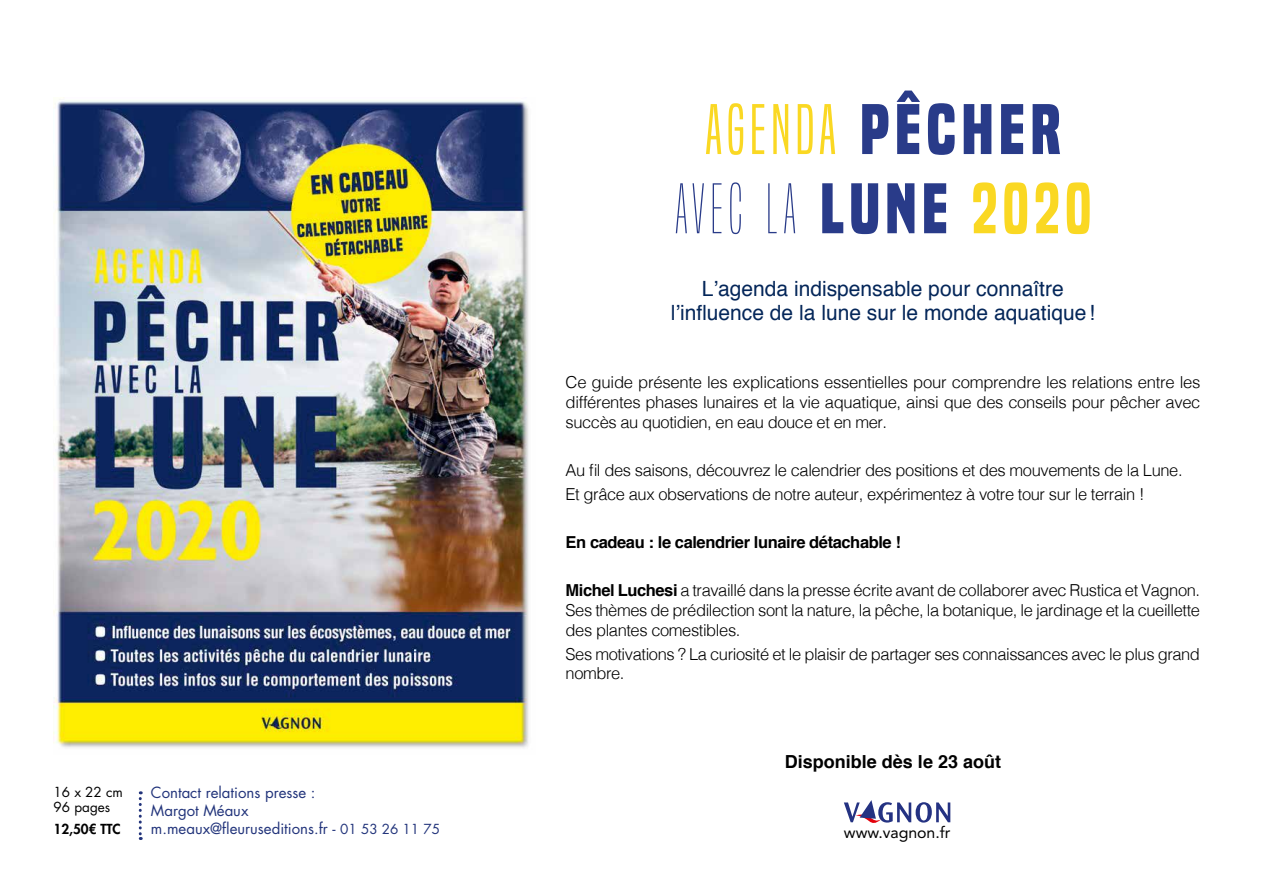
<style>
.page{position:relative;width:1263px;height:893px;background:#fff}
.page>*{position:absolute;margin:0;border:0;box-sizing:border-box;transform-origin:0 0}
.t1{font:66px "Built Titling El";letter-spacing:.08em;color:#293b89}
.t2{font:66px "Built Titling Lt";letter-spacing:.08em;color:#fad823}
.t3{font:21px/24px "Helvetica";color:#042659;text-align:center}
.t4{font:700 18px "Helvetica";color:#000}
.t5{font:300 16.5px/19.8px "Helvetica";letter-spacing:-.025em;color:#000;text-align:justify}
.t6{font:700 16.5px "Helvetica";letter-spacing:-.025em;color:#000}
.t7{font:15.9px "Avenir LT Std";color:#000}
.t8{font:15px/18px "Futura Std";color:#22347b}
.t9{font:13.5px/15px "Futura Std";color:#000}
.t10{font:800 13.5px "Futura Std";color:#000}
.s1{font-size:13.5px}
.s2{font-family:"Built Titling Rg";font-weight:700;color:#293b89}
.s3{font-family:"Built Titling Rg";font-weight:700}
.s4{font-family:"Built Titling Sb";color:#fad823}
.s5{font-weight:700}
</style>
<div class="page">
<svg style="left:139px;top:791px;width:3px;height:49px"></svg>
<img style="left:54px;top:99px;width:475px;height:649px">
<svg style="left:844px;top:800px;width:106px;height:23px"></svg>
<p class="t9" style="left:54px;top:785px;width:71px">16 x 22 cm<br>96 pages</p>
<p class="t10" style="left:54px;top:820px;width:69px">12,50€ TTC</p>
<p class="t8" style="left:151px;top:784px;width:291px">Contact relations presse :<br>Margot Méaux<br>m.meaux@fleuruseditions.fr - <span class="s1">01 53 26 11 75</span></p>
<h1 class="t2" style="left:705px;top:91px;width:358px">AGENDA <span class="s2">PÊCHER</span></h1>
<h1 class="t1" style="left:674px;top:170px;width:418px">AVEC LA <span class="s3">LUNE</span> <span class="s4">2020</span></h1>
<p class="t3" style="left:671px;top:276px;width:426px">L’agenda indispensable pour connaître l’influence de la lune sur le monde aquatique!</p>
<p class="t5" style="left:566px;top:371px;width:636px">Ce guide présente les explications essentielles pour comprendre les relations entre les différentes phases lunaires et la vie aquatique, ainsi que des conseils pour pêcher avec succès au quotidien, en eau douce et en mer.</p>
<p class="t5" style="left:566px;top:457px;width:618px;line-height:24px">Au fil des saisons, découvrez le calendrier des positions et des mouvements de la Lune.<br>Et grâce aux observations de notre auteur, expérimentez à votre tour sur le terrain !</p>
<p class="t6" style="left:566px;top:527px;width:337px">En cadeau : le calendrier lunaire détachable !</p>
<p class="t5" style="left:566px;top:579px;width:636px"><span class="s5">Michel Luchesi</span> a travaillé dans la presse écrite avant de collaborer avec Rustica et Vagnon.<br>Ses thèmes de prédilection sont la nature, la pêche, la botanique, le jardinage et la cueillette des plantes comestibles.</p>
<p class="t5" style="left:566px;top:643px;width:636px">Ses motivations ? La curiosité et le plaisir de partager ses connaissances avec le plus grand nombre.</p>
<p class="t4" style="left:785px;top:746px;width:218px">Disponible dès le 23 août</p>
<p class="t7" style="left:844px;top:823px;width:108px">www.vagnon.fr</p>
</div>
